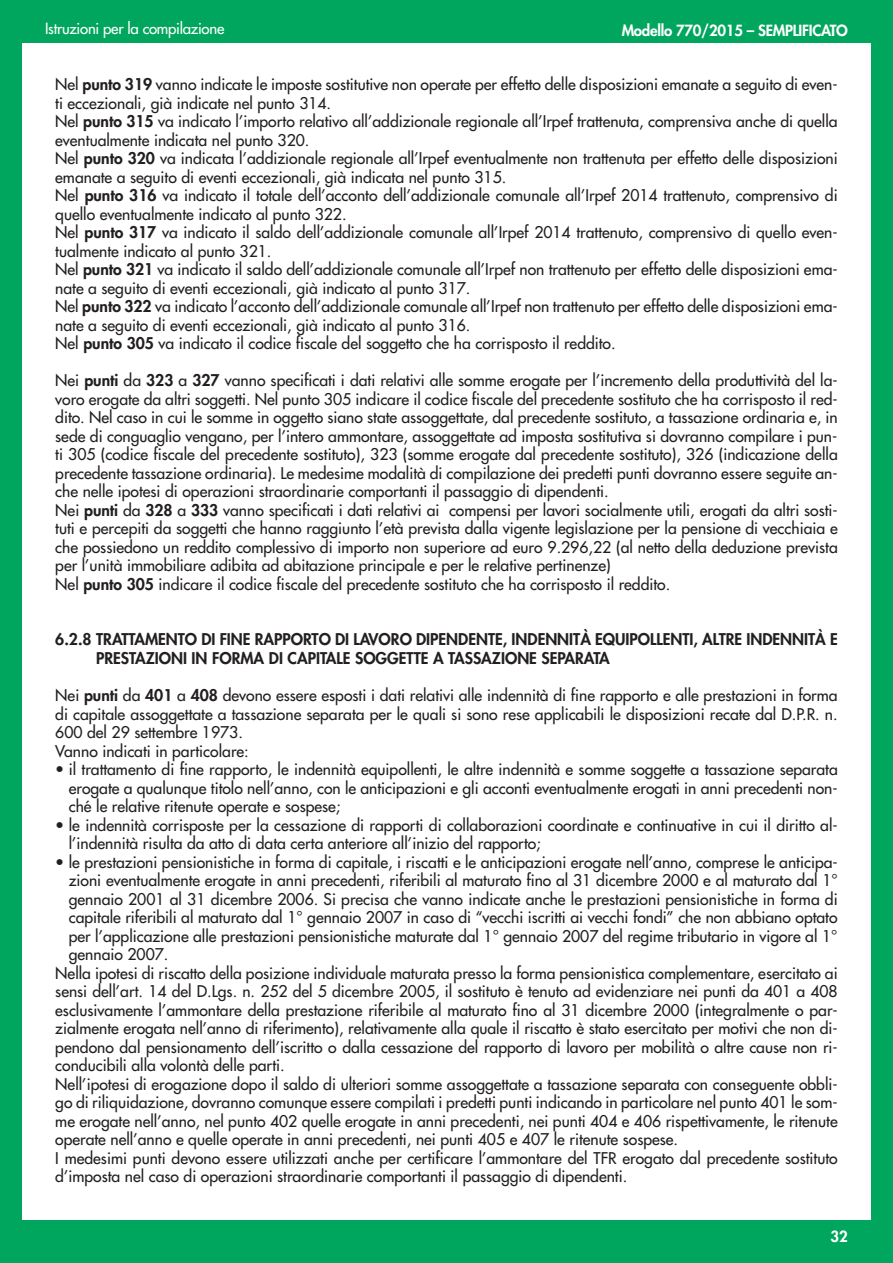
<style>
.page{position:relative;width:893px;height:1263px;background:#fff}
.page>*{position:absolute;margin:0;border:0;box-sizing:border-box;transform-origin:0 0}
.t1{font:15.75px/18.5px "Futura";color:#231f20}
.t2{font:800 15.75px/18.5px "Futura";color:#231f20}
.t3{font:800 15px "Futura";letter-spacing:-.015em;color:#fff}
.t4{font:15px "Futura";letter-spacing:-.015em;color:#fff}
.s1{font-weight:800}
</style>
<div class="page">
<div style="left:0;top:43px;width:21px;height:1220px;background:#00a65e"></div>
<div style="left:872px;top:43px;width:21px;height:1177px;background:#00a65e"></div>
<div style="left:0;top:1220px;width:893px;height:43px;background:#00a65e"></div>
<div style="left:0;top:0;width:893px;height:43px;background:#00a65e"></div>
<p class="t4" style="left:45px;top:21px;width:181px">Istruzioni per la compilazione</p>
<p class="t3" style="left:622px;top:23px;width:228px">Modello 770/2015 – SEMPLIFICATO</p>
<p class="t1" style="left:55px;top:76px;width:784px">Nel <span class="s1">punto 319</span> vanno indicate le imposte sostitutive non operate per effetto delle disposizioni emanate a seguito di even&shy;ti eccezionali, già indicate nel punto 314.<br>Nel <span class="s1">punto 315</span> va indicato l’importo relativo all’addizionale regionale all’Irpef trattenuta, comprensiva anche di quella eventualmente indicata nel punto 320.<br>Nel <span class="s1">punto 320</span> va indicata l’addizionale regionale all’Irpef eventualmente non trattenuta per effetto delle disposizioni emanate a seguito di eventi eccezionali, già indicata nel punto 315.<br>Nel <span class="s1">punto 316</span> va indicato il totale dell’acconto dell’addizionale comunale all’Irpef 2014 trattenuto, comprensivo di quello eventualmente indicato al punto 322.<br>Nel <span class="s1">punto 317</span> va indicato il saldo dell’addizionale comunale all’Irpef 2014 trattenuto, comprensivo di quello even&shy;tualmente indicato al punto 321.<br>Nel <span class="s1">punto 321</span> va indicato il saldo dell’addizionale comunale all’Irpef non trattenuto per effetto delle disposizioni ema&shy;nate a seguito di eventi eccezionali, già indicato al punto 317.<br>Nel <span class="s1">punto 322</span> va indicato l’acconto dell’addizionale comunale all’Irpef non trattenuto per effetto delle disposizioni ema&shy;nate a seguito di eventi eccezionali, già indicato al punto 316.<br>Nel <span class="s1">punto 305</span> va indicato il codice fiscale del soggetto che ha corrisposto il reddito.</p>
<p class="t1" style="left:55px;top:372px;width:784px">Nei <span class="s1">punti</span> da <span class="s1">323</span> a <span class="s1">327</span> vanno specificati i dati relativi alle somme erogate per l’incremento della produttività del la&shy;voro erogate da altri soggetti. Nel punto 305 indicare il codice fiscale del precedente sostituto che ha corrisposto il red&shy;dito. Nel caso in cui le somme in oggetto siano state assoggettate, dal precedente sostituto, a tassazione ordinaria e, in sede di conguaglio vengano, per l’intero ammontare, assoggettate ad imposta sostitutiva si dovranno compilare i pun&shy;ti 305 (codice fiscale del precedente sostituto), 323 (somme erogate dal precedente sostituto), 326 (indicazione della precedente tassazione ordinaria). Le medesime modalità di compilazione dei predetti punti dovranno essere seguite an&shy;che nelle ipotesi di operazioni straordinarie comportanti il passaggio di dipendenti.<br>Nei <span class="s1">punti</span> da <span class="s1">328</span> a <span class="s1">333</span> vanno specificati i dati relativi ai compensi per lavori socialmente utili, erogati da altri sosti&shy;tuti e percepiti da soggetti che hanno raggiunto l’età prevista dalla vigente legislazione per la pensione di vecchiaia e che possiedono un reddito complessivo di importo non superiore ad euro 9.296,22 (al netto della deduzione prevista per l’unità immobiliare adibita ad abitazione principale e per le relative pertinenze)<br>Nel <span class="s1">punto 305</span> indicare il codice fiscale del precedente sostituto che ha corrisposto il reddito.</p>
<p class="t2" style="left:96px;top:632px;width:743px;text-indent:-41px">6.2.8 TRATTAMENTO DI FINE RAPPORTO DI LAVORO DIPENDENTE, INDENNITÀ EQUIPOLLENTI, ALTRE INDENNITÀ E<br>PRESTAZIONI IN FORMA DI CAPITALE SOGGETTE A TASSAZIONE SEPARATA</p>
<p class="t1" style="left:55px;top:687px;width:784px">Nei <span class="s1">punti</span> da <span class="s1">401</span> a <span class="s1">408</span> devono essere esposti i dati relativi alle indennità di fine rapporto e alle prestazioni in forma di capitale assoggettate a tassazione separata per le quali si sono rese applicabili le disposizioni recate dal D.P.R. n.<br>600 del 29 settembre 1973.<br>Vanno indicati in particolare:</p>
<p class="t1" style="left:69px;top:761px;width:770px;text-align:justify;text-indent:-13px">• il trattamento di fine rapporto, le indennità equipollenti, le altre indennità e somme soggette a tassazione separata erogate a qualunque titolo nell’anno, con le anticipazioni e gli acconti eventualmente erogati in anni precedenti non&shy;ché le relative ritenute operate e sospese;</p>
<p class="t1" style="left:69px;top:817px;width:770px;text-indent:-13px">• le indennità corrisposte per la cessazione di rapporti di collaborazioni coordinate e continuative in cui il diritto al&shy;l’indennità risulta da atto di data certa anteriore all’inizio del rapporto;</p>
<p class="t1" style="left:55px;top:854px;width:784px">• le prestazioni pensionistiche in forma di capitale, i riscatti e le anticipazioni erogate nell’anno, comprese le anticipa-</p>
<p class="t1" style="left:69px;top:872px;width:770px">zioni eventualmente erogate in anni precedenti, riferibili al maturato fino al 31 dicembre 2000 e al maturato dal 1°</p>
<p class="t1" style="left:69px;top:891px;width:770px">gennaio 2001 al 31 dicembre 2006. Si precisa che vanno indicate anche le prestazioni pensionistiche in forma di</p>
<p class="t1" style="left:69px;top:909px;width:770px">capitale riferibili al maturato dal 1° gennaio 2007 in caso di “vecchi iscritti ai vecchi fondi” che non abbiano optato</p>
<p class="t1" style="left:69px;top:928px;width:770px">per l’applicazione alle prestazioni pensionistiche maturate dal 1° gennaio 2007 del regime tributario in vigore al 1°</p>
<p class="t1" style="left:69px;top:946px;width:101px">gennaio 2007.</p>
<p class="t1" style="left:55px;top:965px;width:784px">Nella ipotesi di riscatto della posizione individuale maturata presso la forma pensionistica complementare, esercitato ai</p>
<p class="t1" style="left:55px;top:983px;width:784px">sensi dell’art. 14 del D.Lgs. n. 252 del 5 dicembre 2005, il sostituto è tenuto ad evidenziare nei punti da 401 a 408</p>
<p class="t1" style="left:55px;top:1002px;width:784px">esclusivamente l’ammontare della prestazione riferibile al maturato fino al 31 dicembre 2000 (integralmente o par-</p>
<p class="t1" style="left:55px;top:1020px;width:784px">zialmente erogata nell’anno di riferimento), relativamente alla quale il riscatto è stato esercitato per motivi che non di-</p>
<p class="t1" style="left:55px;top:1039px;width:784px">pendono dal pensionamento dell’iscritto o dalla cessazione del rapporto di lavoro per mobilità o altre cause non ri-</p>
<p class="t1" style="left:55px;top:1057px;width:231px">conducibili alla volontà delle parti.</p>
<p class="t1" style="left:55px;top:1076px;width:784px">Nell’ipotesi di erogazione dopo il saldo di ulteriori somme assoggettate a tassazione separata con conseguente obbli-</p>
<p class="t1" style="left:55px;top:1094px;width:784px">go di riliquidazione, dovranno comunque essere compilati i predetti punti indicando in particolare nel punto 401 le som-</p>
<p class="t1" style="left:55px;top:1113px;width:784px">me erogate nell’anno, nel punto 402 quelle erogate in anni precedenti, nei punti 404 e 406 rispettivamente, le ritenute</p>
<p class="t1" style="left:55px;top:1131px;width:624px">operate nell’anno e quelle operate in anni precedenti, nei punti 405 e 407 le ritenute sospese.</p>
<p class="t1" style="left:55px;top:1150px;width:784px">I medesimi punti devono essere utilizzati anche per certificare l’ammontare del TFR erogato dal precedente sostituto</p>
<p class="t1" style="left:55px;top:1168px;width:573px">d’imposta nel caso di operazioni straordinarie comportanti il passaggio di dipendenti.</p>
<p class="t3" style="left:831px;top:1229px;width:19px">32</p>
</div>
